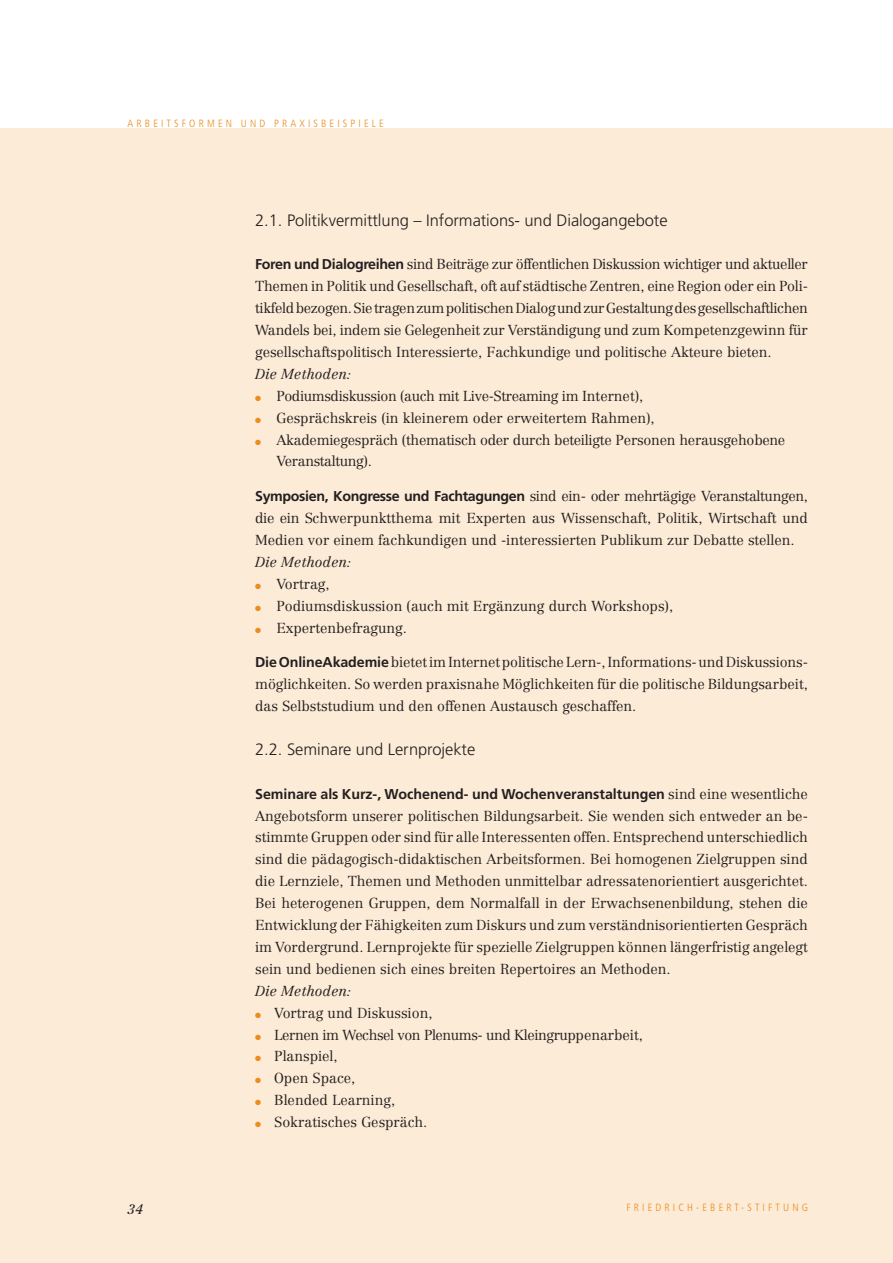
<style>
.page{position:relative;width:893px;height:1263px;background:#fcebd6}
.page>*{position:absolute;margin:0;border:0;box-sizing:border-box;transform-origin:0 0}
.t1{font:300 16.5px "Frutiger";letter-spacing:-.005em;color:#231f20}
.t2{font:300 14.25px/21.9px "Centennial";letter-spacing:-.005em;color:#231f20;text-align:justify}
.t3{font:300 14.25px "Centennial";letter-spacing:-.03em;color:#231f20}
.t4{font:700 14.25px "Frutiger";letter-spacing:-.005em;color:#231f20}
.t5{font:italic 300 14.25px "Centennial";letter-spacing:-.005em;color:#231f20}
.t6{font:italic 13.5px "Centennial";color:#231f20}
.t7{font:300 condensed 10.5px "Frutiger";letter-spacing:.3em;color:#eb8c1b}
.s1{font-family:"Frutiger";font-weight:700}
.s2{color:#eb8c1b}
.s3{font-family:"Centennial";font-weight:300}
</style>
<div class="page">
<div style="left:0;top:0;width:893px;height:128px;background:#fff"></div>
<p class="t7" style="left:128px;top:119px;width:258px">ARBEITSFORMEN UND PRAXISBEISPIELE</p>
<p class="t6" style="left:128px;top:1203px;width:17px">34</p>
<p class="t1" style="left:255px;top:213px;width:414px">2.1. Politikvermittlung – Informations- und Dialogangebote</p>
<p class="t2" style="left:255px;top:255px;width:554px"><span class="s1">Foren und Dialogreihen</span> sind Beiträge zur öffentlichen Diskussion wichtiger und aktu el ler Themen in Politik und Gesellschaft, oft auf städtische Zentren, eine Region oder ein Poli&shy;tikfeld bezogen. Sie tragen zum politischen Dialog und zur Gestaltung des gesell schaftlichen Wandels bei, indem sie Gelegenheit zur Verständigung und zum Kompetenz ge winn für gesellschaftspolitisch Interessierte, Fachkundige und politische Akteure bieten.</p>
<p class="t5" style="left:255px;top:368px;width:97px">Die Methoden:</p>
<p class="t3" style="left:255px;top:390px;width:390px"><span class="s2">●</span> Podiumsdiskussion (auch mit Live-Streaming im Internet),</p>
<p class="t2" style="left:255px;top:408px;width:401px"><span class="s2">●</span> Gesprächskreis (in kleinerem oder erweitertem Rahmen),</p>
<p class="t2" style="left:276px;top:430px;width:510px;text-indent:-21px"><span class="s2">●</span> Akademiegespräch (thematisch oder durch beteiligte Personen herausgehobene<br>Veranstaltung).</p>
<p class="t2" style="left:255px;top:486px;width:554px"><span class="s1">Symposien, Kongresse und Fachtagungen</span> sind ein- oder mehrtägige Veranstaltungen, die ein Schwerpunktthema mit Experten aus Wissenschaft, Politik, Wirtschaft und Medien vor einem fachkundigen und -interessierten Publikum zur Debatte stellen.</p>
<p class="t5" style="left:255px;top:556px;width:97px">Die Methoden:</p>
<p class="t2" style="left:255px;top:574px;width:76px"><span class="s2">●</span> Vortrag,</p>
<p class="t2" style="left:255px;top:596px;width:420px"><span class="s2">●</span> Podiumsdiskussion (auch mit Ergänzung durch Workshops),</p>
<p class="t2" style="left:255px;top:618px;width:153px"><span class="s2">●</span> Expertenbefragung.</p>
<p class="t2" style="left:255px;top:652px;width:554px"><span class="s1">Die OnlineAkademie</span> bietet im Internet politische Lern-, Informations- und Diskussions&shy;möglichkeiten. So werden praxisnahe Möglichkeiten für die politische Bildungsarbeit, das Selbststudium und den offenen Austausch geschaffen.</p>
<p class="t1" style="left:255px;top:742px;width:222px">2.2. Seminare und Lernprojekte</p>
<p class="t4" style="left:255px;top:788px;width:554px">Seminare als Kurz-, Wochenend- und Wochenveranstaltungen <span class="s3">sind eine wesentliche</span></p>
<p class="t2" style="left:255px;top:806px;width:554px">Angebotsform unserer politischen Bildungsarbeit. Sie wenden sich entweder an be&shy;stimmte Gruppen oder sind für alle Interessenten offen. Entsprechend unterschiedlich sind die pädagogisch-didaktischen Arbeitsformen. Bei homogenen Zielgruppen sind die Lernziele, Themen und Methoden unmittelbar adressatenorientiert ausgerichtet.<br>Bei heterogenen Gruppen, dem Normalfall in der Erwachsenenbildung, stehen die Entwicklung der Fähigkeiten zum Diskurs und zum verständnisorientierten Gespräch im Vordergrund. Lernprojekte für spezielle Zielgruppen können längerfristig angelegt sein und bedienen sich eines breiten Repertoires an Methoden.</p>
<p class="t5" style="left:255px;top:985px;width:97px">Die Methoden:</p>
<p class="t2" style="left:255px;top:1003px;width:179px"><span class="s2">●</span> Vortrag und Diskussion,</p>
<p class="t3" style="left:255px;top:1029px;width:389px"><span class="s2">●</span> Lernen im Wechsel von Plenums- und Kleingruppenarbeit,</p>
<p class="t2" style="left:255px;top:1047px;width:84px"><span class="s2">●</span> Planspiel,</p>
<p class="t2" style="left:255px;top:1068px;width:102px"><span class="s2">●</span> Open Space,</p>
<p class="t2" style="left:255px;top:1090px;width:142px"><span class="s2">●</span> Blended Learning,</p>
<p class="t2" style="left:255px;top:1112px;width:174px"><span class="s2">●</span> Sokratisches Gespräch.</p>
<p class="t7" style="left:626px;top:1203px;width:183px">FRIEDRICH-EBERT-STIFTUNG</p>
</div>
